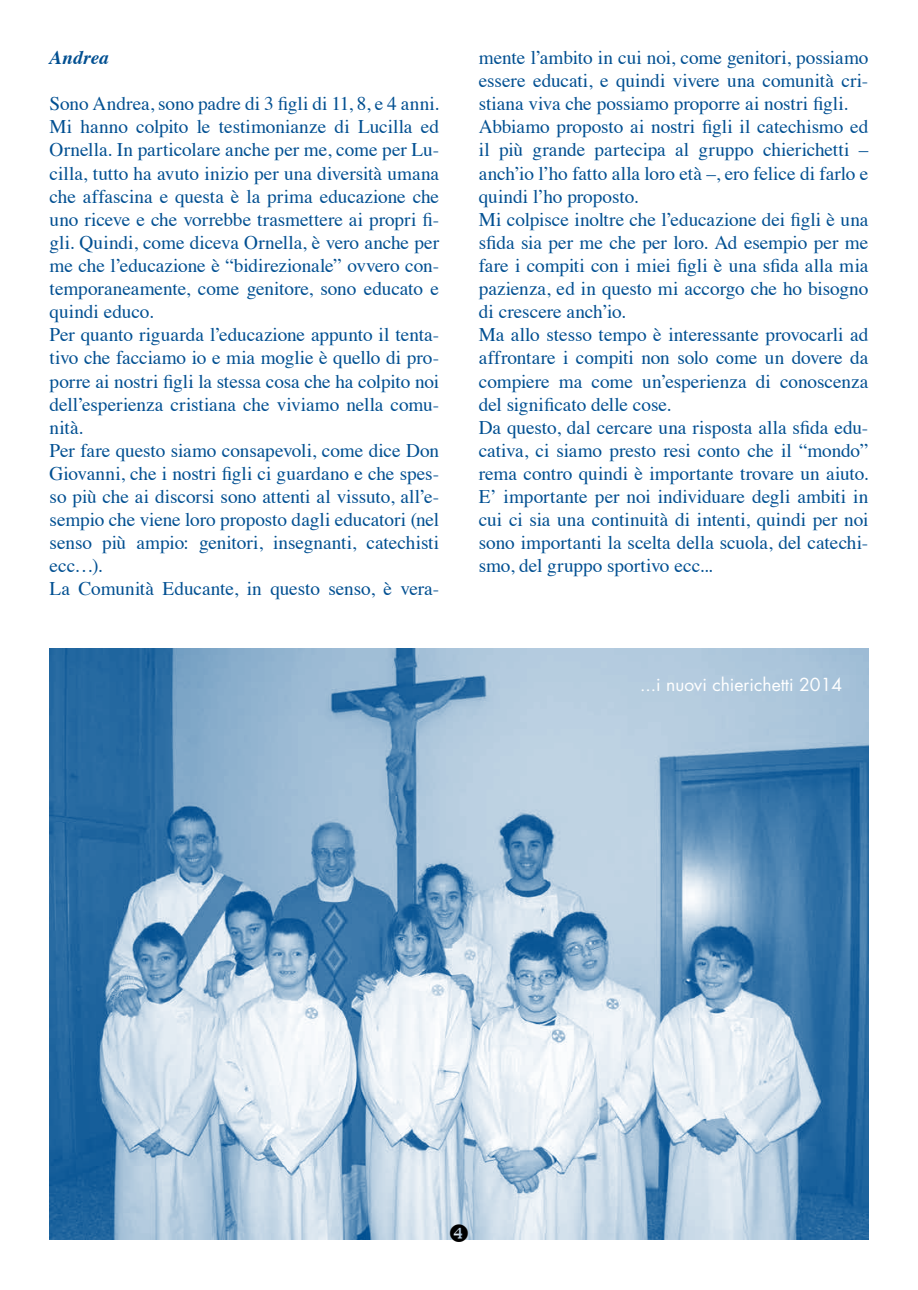
<style>
.page{position:relative;width:918px;height:1290px;background:#fff}
.page>*{position:absolute;margin:0;border:0;box-sizing:border-box;transform-origin:0 0}
.t1{font:19.25px/23.1px "Times";letter-spacing:-.005em;color:#004f91}
.t2{font:italic 700 19.25px "Times";letter-spacing:.005em;color:#004f91}
.t3{font:17.5px "Futura";color:#fff}
</style>
<div class="page">
<img style="left:50px;top:648px;width:818px;height:591px">
<svg style="left:450px;top:1224px;width:18px;height:16px"></svg>
<p class="t2" style="left:50px;top:40px;width:61px">Andrea</p>
<p class="t1" style="left:50px;top:91px;width:391px">Sono Andrea, sono padre di 3 figli di 11, 8, e 4 anni.<br>Mi hanno colpito le testimonianze di Lucilla ed Ornella. In particolare anche per me, come per Lu&shy;cilla, tutto ha avuto inizio per una diversità umana che affascina e questa è la prima educazione che uno riceve e che vorrebbe trasmettere ai propri fi&shy;gli. Quindi, come diceva Ornella, è vero anche per me che l’educazione è “bidirezionale” ovvero con&shy;temporaneamente, come genitore, sono educato e quindi educo.<br>Per quanto riguarda l’educazione appunto il tenta&shy;tivo che facciamo io e mia moglie è quello di pro&shy;porre ai nostri figli la stessa cosa che ha colpito noi dell’esperienza cristiana che viviamo nella comu&shy;nità.<br>Per fare questo siamo consapevoli, come dice Don Giovanni, che i nostri figli ci guardano e che spes&shy;so più che ai discorsi sono attenti al vissuto, all’e&shy;sempio che viene loro proposto dagli educatori (nel senso più ampio: genitori, insegnanti, catechisti ecc…).<br>La Comunità Educante, in questo senso, è vera-</p>
<p class="t1" style="left:479px;top:44px;width:391px">mente l’ambito in cui noi, come genitori, possiamo essere educati, e quindi vivere una comunità cri&shy;stiana viva che possiamo proporre ai nostri figli.<br>Abbiamo proposto ai nostri figli il catechismo ed il più grande partecipa al gruppo chierichetti – anch’io l’ho fatto alla loro età –, ero felice di farlo e quindi l’ho proposto.<br>Mi colpisce inoltre che l’educazione dei figli è una sfida sia per me che per loro. Ad esempio per me fare i compiti con i miei figli è una sfida alla mia pazienza, ed in questo mi accorgo che ho bisogno di crescere anch’io.<br>Ma allo stesso tempo è interessante provocarli ad affrontare i compiti non solo come un dovere da compiere ma come un’esperienza di conoscenza del significato delle cose.<br>Da questo, dal cercare una risposta alla sfida edu&shy;cativa, ci siamo presto resi conto che il “mondo” rema contro quindi è importante trovare un aiuto.<br>E’ importante per noi individuare degli ambiti in cui ci sia una continuità di intenti, quindi per noi sono importanti la scelta della scuola, del catechi&shy;smo, del gruppo sportivo ecc...</p>
<p class="t3" style="left:640px;top:672px;width:204px">...i nuovi chierichetti 2014</p>
</div>
